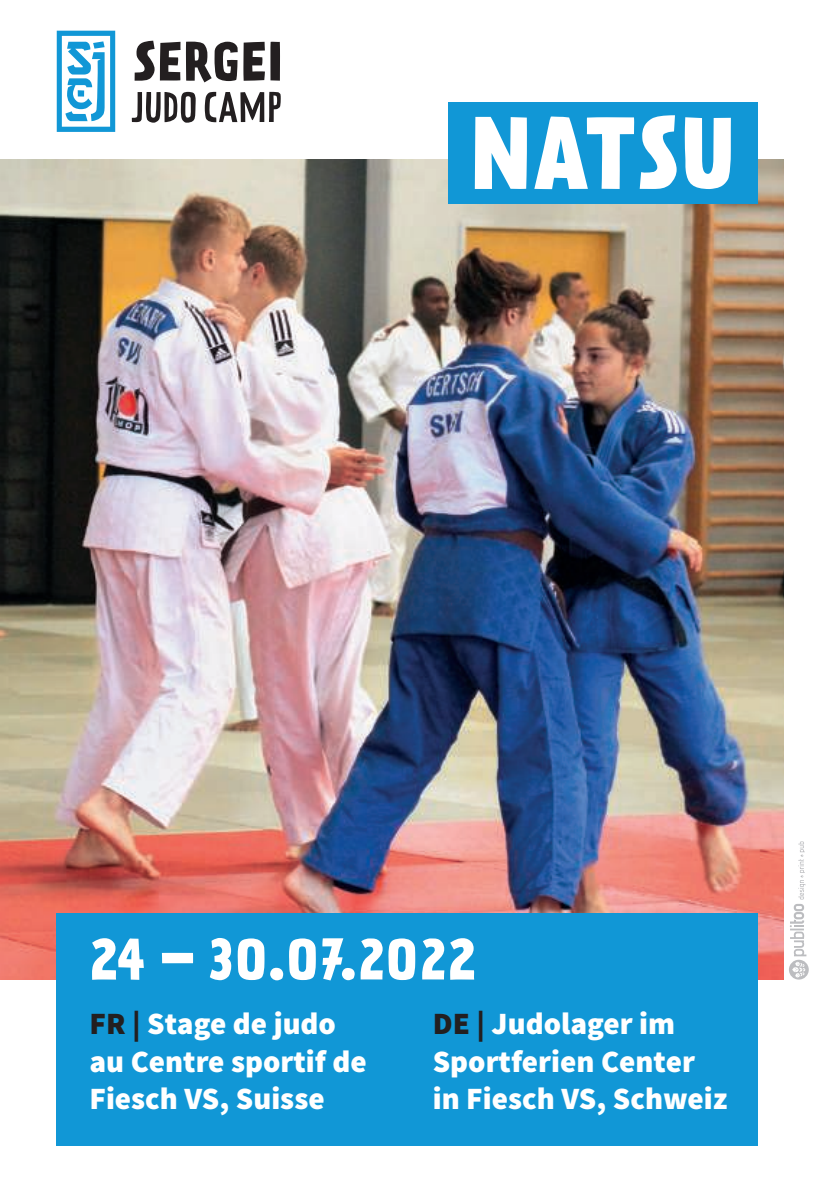
<style>
.page{position:relative;width:840px;height:1191px;background:#fff}
.page>*{position:absolute;margin:0;border:0;box-sizing:border-box;transform-origin:0 0}
.t1{font:700 90.6px "Prater Sans Pro";letter-spacing:.025em;color:#fff}
.t2{font:700 52px "Prater Sans Pro";letter-spacing:.03em;color:#fff}
.t3{font:900 31px/37.2px "Source Sans Pro";color:#fff}
.s1{color:#231f20}
</style>
<div class="page">
<img style="left:0;top:160px;width:782px;height:819px">
<svg style="left:134px;top:41px;width:20px;height:40px"></svg>
<svg style="left:160px;top:42px;width:20px;height:38px"></svg>
<svg style="left:186px;top:42px;width:51px;height:40px"></svg>
<svg style="left:243px;top:42px;width:37px;height:39px"></svg>
<svg style="left:57px;top:31px;width:58px;height:101px"></svg>
<div style="left:78px;top:90px;width:6px;height:7px;background:#1197d6"></div>
<svg style="left:132px;top:92px;width:63px;height:31px"></svg>
<svg style="left:205px;top:92px;width:75px;height:30px"></svg>
<div style="left:448px;top:102px;width:309px;height:101px;background:#1197d6"></div>
<svg style="left:789px;top:841px;width:19px;height:138px"></svg>
<div style="left:57px;top:913px;width:700px;height:232px;background:#1197d6"></div>
<h1 class="t1" style="left:470px;top:105px;width:265px">NATSU</h1>
<h2 class="t2" style="left:89px;top:931px;width:387px">24 – 30.07.2022</h2>
<p class="t3" style="left:432px;top:1008px;width:296px"><span class="s1">DE |</span> Judolager im<br>Sportferien Center in Fiesch VS, Schweiz</p>
<p class="t3" style="left:89px;top:1008px;width:279px"><span class="s1">FR |</span> Stage de judo au Centre sportif de<br>Fiesch VS, Suisse</p>
</div>
